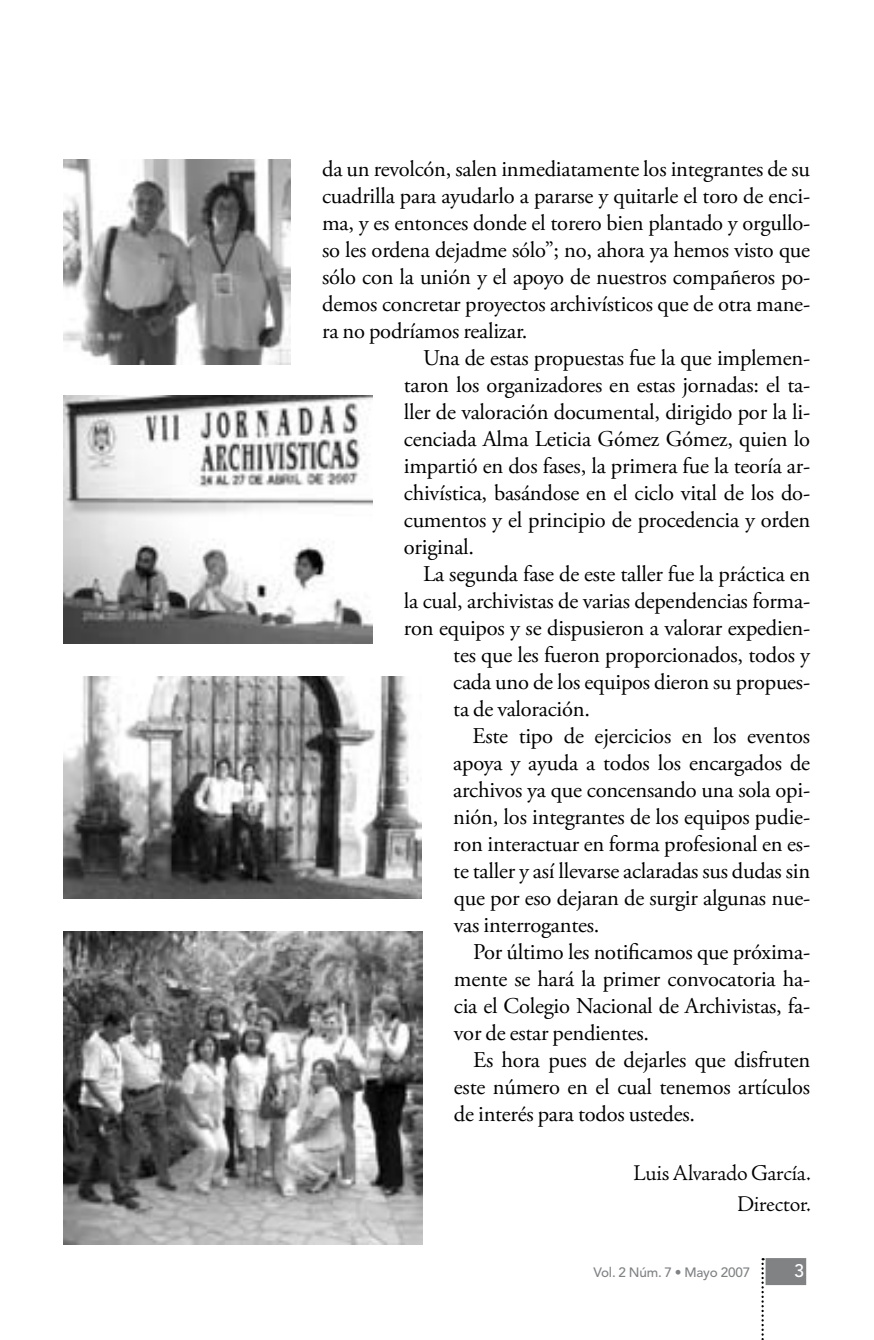
<style>
.page{position:relative;width:874px;height:1340px;background:#fff}
.page>*{position:absolute;margin:0;border:0;box-sizing:border-box;transform-origin:0 0}
.t1{font:22.5px "Adobe Garamond Pro";letter-spacing:-.01em;color:#000}
.t2{font:300 22.5px/31.5px "Adobe Jenson Pro";letter-spacing:-.01em;color:#000;text-align:right}
.t3{font:500 13.5px "Avenir";letter-spacing:-.01em;color:#808284}
</style>
<div class="page">
<svg style="left:761px;top:1258px;width:3px;height:82px"></svg>
<div style="left:765px;top:1257px;width:41px;height:27px;background:#808284"></div>
<img style="left:64px;top:395px;width:308px;height:249px">
<img style="left:64px;top:159px;width:226px;height:205px">
<img style="left:64px;top:676px;width:357px;height:222px">
<img style="left:64px;top:932px;width:358px;height:312px">
<p class="t1" style="left:322px;top:155px;width:489px">da un revolcón, salen inmediatamente los integrantes de su</p>
<p class="t1" style="left:322px;top:182px;width:489px">cuadrilla para ayudarlo a pararse y quitarle el toro de enci-</p>
<p class="t1" style="left:322px;top:209px;width:489px">ma, y es entonces donde el torero bien plantado y orgullo-</p>
<p class="t1" style="left:322px;top:236px;width:489px">so les ordena dejadme sólo”; no, ahora ya hemos visto que</p>
<p class="t1" style="left:322px;top:263px;width:489px">sólo con la unión y el apoyo de nuestros compañeros po-</p>
<p class="t1" style="left:322px;top:290px;width:489px">demos concretar proyectos archivísticos que de otra mane-</p>
<p class="t1" style="left:322px;top:317px;width:207px">ra no podríamos realizar.</p>
<p class="t1" style="left:423px;top:344px;width:389px">Una de estas propuestas fue la que implemen-</p>
<p class="t1" style="left:404px;top:371px;width:408px">taron los organizadores en estas jornadas: el ta-</p>
<p class="t1" style="left:404px;top:398px;width:408px">ller de valoración documental, dirigido por la li-</p>
<p class="t1" style="left:404px;top:425px;width:408px">cenciada Alma Leticia Gómez Gómez, quien lo</p>
<p class="t1" style="left:404px;top:452px;width:408px">impartió en dos fases, la primera fue la teoría ar-</p>
<p class="t1" style="left:404px;top:479px;width:408px">chivística, basándose en el ciclo vital de los do-</p>
<p class="t1" style="left:404px;top:506px;width:408px">cumentos y el principio de procedencia y orden</p>
<p class="t1" style="left:404px;top:533px;width:72px">original.</p>
<p class="t1" style="left:423px;top:560px;width:389px">La segunda fase de este taller fue la práctica en</p>
<p class="t1" style="left:404px;top:587px;width:408px">la cual, archivistas de varias dependencias forma-</p>
<p class="t1" style="left:404px;top:614px;width:408px">ron equipos y se dispusieron a valorar expedien-</p>
<p class="t1" style="left:453px;top:641px;width:358px">tes que les fueron proporcionados, todos y</p>
<p class="t1" style="left:453px;top:668px;width:358px">cada uno de los equipos dieron su propues-</p>
<p class="t1" style="left:453px;top:695px;width:138px">ta de valoración.</p>
<p class="t1" style="left:472px;top:722px;width:339px">Este tipo de ejercicios en los eventos</p>
<p class="t1" style="left:453px;top:749px;width:358px">apoya y ayuda a todos los encargados de</p>
<p class="t1" style="left:453px;top:776px;width:358px">archivos ya que concensando una sola opi-</p>
<p class="t1" style="left:453px;top:803px;width:358px">nión, los integrantes de los equipos pudie-</p>
<p class="t1" style="left:453px;top:830px;width:358px">ron interactuar en forma profesional en es-</p>
<p class="t1" style="left:453px;top:857px;width:358px">te taller y así llevarse aclaradas sus dudas sin</p>
<p class="t1" style="left:454px;top:884px;width:358px">que por eso dejaran de surgir algunas nue-</p>
<p class="t1" style="left:454px;top:911px;width:147px">vas interrogantes.</p>
<p class="t1" style="left:473px;top:938px;width:339px">Por último les notificamos que próxima-</p>
<p class="t1" style="left:454px;top:965px;width:358px">mente se hará la primer convocatoria ha-</p>
<p class="t1" style="left:454px;top:992px;width:358px">cia el Colegio Nacional de Archivistas, fa-</p>
<p class="t1" style="left:454px;top:1019px;width:197px">vor de estar pendientes.</p>
<p class="t1" style="left:473px;top:1046px;width:339px">Es hora pues de dejarles que disfruten</p>
<p class="t1" style="left:454px;top:1073px;width:358px">este número en el cual tenemos artículos</p>
<p class="t1" style="left:454px;top:1100px;width:243px">de interés para todos ustedes.</p>
<p class="t2" style="left:633px;top:1157px;width:179px">Luis Alvarado García.<br>Director.</p>
<p class="t3" style="left:593px;top:1264px;width:158px">Vol. 2 Núm. 7 • Mayo 2007</p>
</div>
